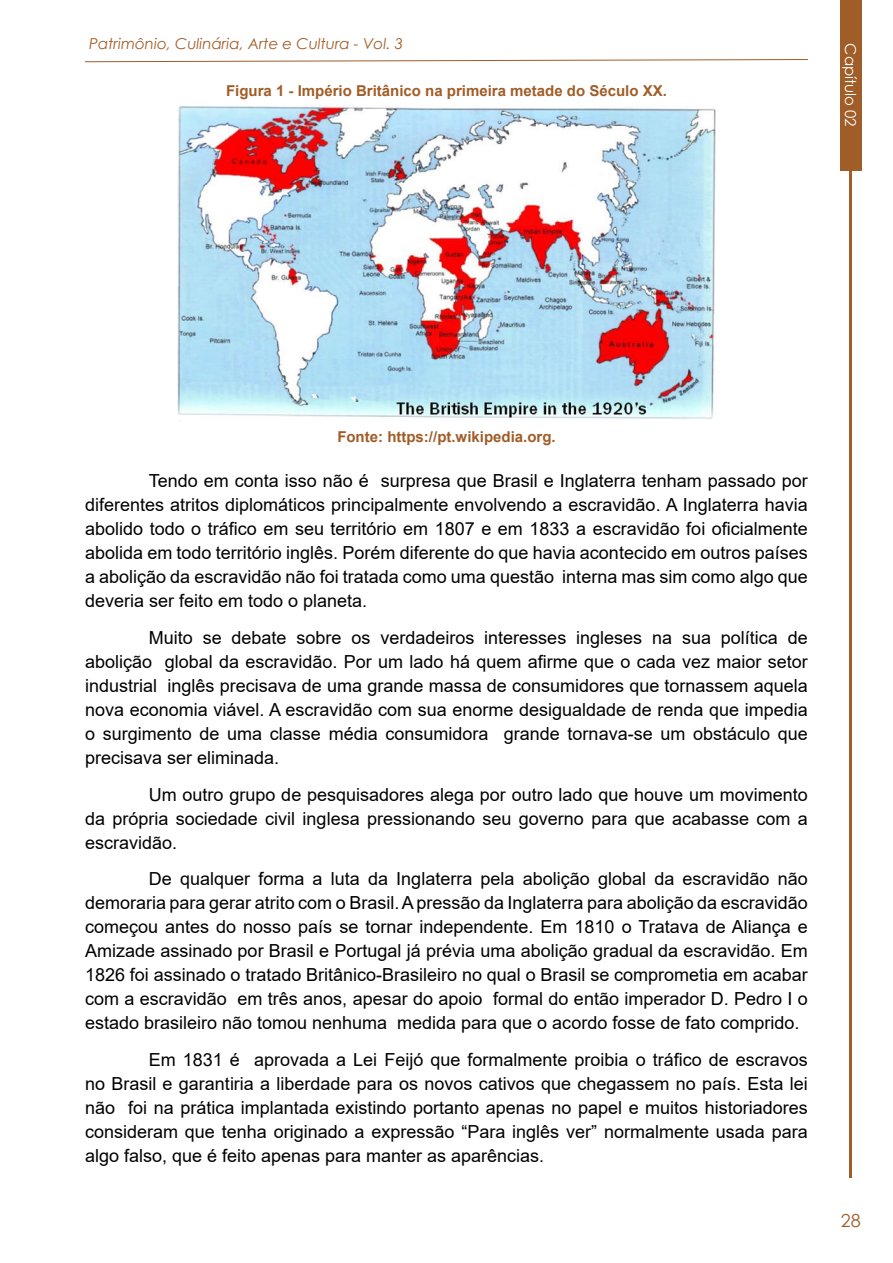
<style>
.page{position:relative;width:893px;height:1263px;background:#fff}
.page>*{position:absolute;margin:0;border:0;box-sizing:border-box;transform-origin:0 0}
.t1{font:18px/24px "Arial";color:#000;text-align:justify}
.t2{font:18px "Century Gothic";color:#a05d28}
.t3{font:700 15px "Arial";color:#a05d28}
.t4{font:italic 15px "Century Gothic";color:#a05d28}
.t5{font:15px "Century Gothic";color:#fff}
</style>
<div class="page">
<svg style="left:85px;top:59px;width:723px;height:3px"></svg>
<hr style="left:850px;top:170px;width:2px;height:1008px;background:#a05d28">
<div style="left:840px;top:0;width:21px;height:170px;background:#a05d28"></div>
<img style="left:178px;top:105px;width:537px;height:317px">
<p class="t4" style="left:89px;top:33px;width:315px">Patrimônio, Culinária, Arte e Cultura - Vol. 3</p>
<p class="t3" style="left:226px;top:80px;width:442px">Figura 1 - Império Britânico na primeira metade do Século XX.</p>
<p class="t5" style="left:861px;top:43px;width:85px;rotate:90deg">Capítulo 02</p>
<p class="t3" style="left:337px;top:426px;width:220px">Fonte: https://pt.wikipedia.org.</p>
<p class="t1" style="left:85px;top:469px;width:724px;text-indent:64px">Tendo em conta isso não é surpresa que Brasil e Inglaterra tenham passado por diferentes atritos diplomáticos principalmente envolvendo a escravidão. A Inglaterra havia abolido todo o tráfico em seu território em 1807 e em 1833 a escravidão foi oficialmente abolida em todo território inglês. Porém diferente do que havia acontecido em outros países a abolição da escravidão não foi tratada como uma questão interna mas sim como algo que deveria ser feito em todo o planeta.</p>
<p class="t1" style="left:85px;top:625px;width:724px;text-indent:64px">Muito se debate sobre os verdadeiros interesses ingleses na sua política de abolição global da escravidão. Por um lado há quem afirme que o cada vez maior setor industrial inglês precisava de uma grande massa de consumidores que tornassem aquela nova economia viável. A escravidão com sua enorme desigualdade de renda que impedia o surgimento de uma classe média consumidora grande tornava-se um obstáculo que precisava ser eliminada.</p>
<p class="t1" style="left:85px;top:782px;width:724px;text-indent:64px">Um outro grupo de pesquisadores alega por outro lado que houve um movimento da própria sociedade civil inglesa pressionando seu governo para que acabasse com a escravidão.</p>
<p class="t1" style="left:85px;top:867px;width:724px;text-indent:64px">De qualquer forma a luta da Inglaterra pela abolição global da escravidão não demoraria para gerar atrito com o Brasil. A pressão da Inglaterra para abolição da escravidão começou antes do nosso país se tornar independente. Em 1810 o Tratava de Aliança e Amizade assinado por Brasil e Portugal já prévia uma abolição gradual da escravidão. Em 1826 foi assinado o tratado Britânico-Brasileiro no qual o Brasil se comprometia em acabar com a escravidão em três anos, apesar do apoio formal do então imperador D. Pedro I o estado brasileiro não tomou nenhuma medida para que o acordo fosse de fato comprido.</p>
<p class="t1" style="left:85px;top:1048px;width:724px;text-indent:64px">Em 1831 é aprovada a Lei Feijó que formalmente proibia o tráfico de escravos no Brasil e garantiria a liberdade para os novos cativos que chegassem no país. Esta lei não foi na prática implantada existindo portanto apenas no papel e muitos historiadores consideram que tenha originado a expressão “Para inglês ver” normalmente usada para algo falso, que é feito apenas para manter as aparências.</p>
<p class="t2" style="left:841px;top:1208px;width:21px">28</p>
</div>
